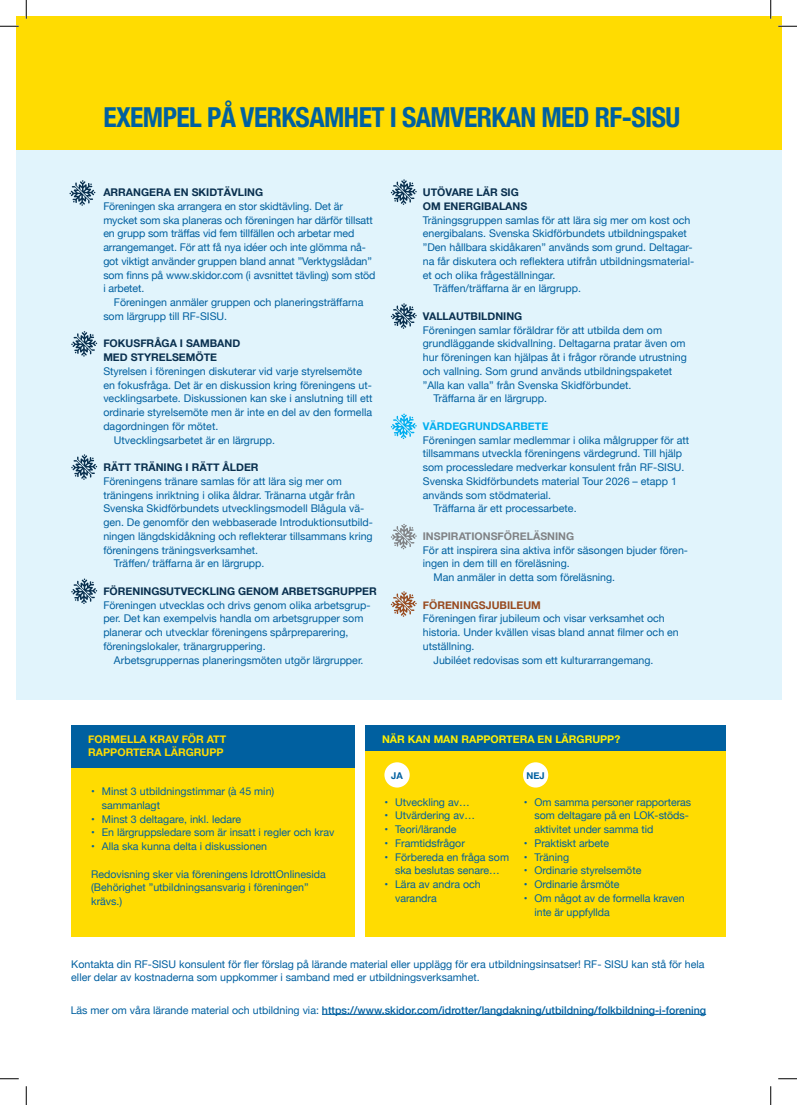
<style>
.page{position:relative;width:797px;height:1105px;background:#fff}
.page>*{position:absolute;margin:0;border:0;box-sizing:border-box;transform-origin:0 0}
.t1{font:700 condensed 27.5px "Helvetica Neue";letter-spacing:-.02em;color:#0060a0}
.t2{font:10.62px/13.8px "Helvetica Neue";color:#0060a0}
.t3{font:700 10.62px/13.8px "Helvetica Neue";color:#09304f}
.t4{font:500 10.62px "Helvetica Neue";color:#0060a0}
.t5{font:700 10.62px/13.8px "Helvetica Neue";color:#ffdc01}
.t6{font:700 10.62px "Helvetica Neue";color:#fff101}
.t7{font:700 10.62px "Helvetica Neue";color:#808285}
.t8{font:700 10.62px "Helvetica Neue";color:#00aeef}
.t9{font:700 10.62px "Helvetica Neue";color:#984b20}
.t10{font:700 9.38px "Helvetica Neue";color:#0060a0}
.s1{font-weight:400}
</style>
<div class="page">
<div style="left:16px;top:16px;width:765px;height:683px;background:#e1f4fc"></div>
<hr style="left:322px;top:1014px;width:384px;height:1px;background:#0060a0">
<svg style="left:391px;top:179px;width:26px;height:26px"></svg>
<svg style="left:391px;top:303px;width:26px;height:26px"></svg>
<svg style="left:391px;top:414px;width:26px;height:25px"></svg>
<svg style="left:391px;top:524px;width:26px;height:25px"></svg>
<svg style="left:391px;top:591px;width:26px;height:26px"></svg>
<svg style="left:71px;top:331px;width:26px;height:26px"></svg>
<svg style="left:71px;top:454px;width:26px;height:26px"></svg>
<svg style="left:71px;top:578px;width:26px;height:26px"></svg>
<div style="left:16px;top:16px;width:765px;height:134px;background:#ffdc01"></div>
<svg style="left:69px;top:180px;width:26px;height:26px"></svg>
<div style="left:71px;top:738px;width:284px;height:198px;background:#ffdc01"></div>
<div style="left:71px;top:725px;width:284px;height:43px;background:#0060a0"></div>
<div style="left:365px;top:738px;width:360px;height:198px;background:#ffdc01"></div>
<div style="left:365px;top:725px;width:360px;height:26px;background:#0060a0"></div>
<div style="left:384px;top:762px;width:25px;height:25px;background:#fff;border-radius:50%"></div>
<div style="left:523px;top:762px;width:25px;height:25px;background:#fff;border-radius:50%"></div>
<svg style="left:0;top:25px;width:19px;height:2px"></svg>
<svg style="left:778px;top:25px;width:19px;height:2px"></svg>
<svg style="left:0;top:1078px;width:19px;height:1px"></svg>
<svg style="left:778px;top:1078px;width:19px;height:1px"></svg>
<svg style="left:25px;top:0;width:2px;height:19px"></svg>
<svg style="left:25px;top:1086px;width:2px;height:19px"></svg>
<svg style="left:770px;top:0;width:1px;height:19px"></svg>
<svg style="left:770px;top:1086px;width:1px;height:19px"></svg>
<h1 class="t1" style="left:103px;top:94px;width:578px">EXEMPEL PÅ VERKSAMHET I SAMVERKAN MED RF-SISU</h1>
<p class="t3" style="left:103px;top:186px;width:161px">ARRANGERA EN SKIDTÄVLING</p>
<p class="t2" style="left:103px;top:200px;width:274px">Föreningen ska arrangera en stor skidtävling. Det är mycket som ska planeras och föreningen har därför tillsatt en grupp som träffas vid fem tillfällen och arbetar med arrangemanget. För att få nya idéer och inte glömma nå&shy;got viktigt använder gruppen bland annat ”Verktygslådan” som finns på www.skidor.com (i avsnittet tävling) som stöd i arbetet.</p>
<p class="t2" style="left:103px;top:296px;width:261px;text-indent:11px">Föreningen anmäler gruppen och planeringsträffarna som lärgrupp till RF-SISU.</p>
<p class="t3" style="left:103px;top:337px;width:138px">FOKUSFRÅGA I SAMBAND<br>MED STYRELSEMÖTE</p>
<p class="t2" style="left:103px;top:365px;width:260px">Styrelsen i föreningen diskuterar vid varje styrelsemöte</p>
<p class="t2" style="left:103px;top:379px;width:270px">en fokusfråga. Det är en diskussion kring föreningens ut-</p>
<p class="t2" style="left:103px;top:392px;width:271px">vecklingsarbete. Diskussionen kan ske i anslutning till ett</p>
<p class="t2" style="left:103px;top:406px;width:270px">ordinarie styrelsemöte men är inte en del av den formella</p>
<p class="t2" style="left:103px;top:420px;width:116px">dagordningen för mötet.</p>
<p class="t2" style="left:114px;top:434px;width:163px">Utvecklingsarbetet är en lärgrupp.</p>
<p class="t3" style="left:103px;top:461px;width:157px">RÄTT TRÄNING I RÄTT ÅLDER</p>
<p class="t2" style="left:103px;top:475px;width:240px">Föreningens tränare samlas för att lära sig mer om</p>
<p class="t2" style="left:103px;top:489px;width:253px">träningens inriktning i olika åldrar. Tränarna utgår från</p>
<p class="t2" style="left:103px;top:502px;width:262px">Svenska Skidförbundets utvecklingsmodell Blågula vä-</p>
<p class="t2" style="left:103px;top:516px;width:271px">gen. De genomför den webbaserade Introduktionsutbild-</p>
<p class="t2" style="left:103px;top:530px;width:271px">ningen längdskidåkning och reflekterar tillsammans kring</p>
<p class="t2" style="left:103px;top:544px;width:156px">föreningens träningsverksamhet.</p>
<p class="t2" style="left:114px;top:557px;width:152px">Träffen/ träffarna är en lärgrupp.</p>
<p class="t3" style="left:103px;top:585px;width:275px">FÖRENINGSUTVECKLING GENOM ARBETSGRUPPER</p>
<p class="t2" style="left:103px;top:599px;width:269px">Föreningen utvecklas och drivs genom olika arbetsgrup&shy;per. Det kan exempelvis handla om arbetsgrupper som planerar och utvecklar föreningens spårpreparering, föreningslokaler, tränargruppering.</p>
<p class="t2" style="left:114px;top:654px;width:251px">Arbetsgruppernas planeringsmöten utgör lärgrupper.</p>
<p class="t3" style="left:423px;top:186px;width:106px">UTÖVARE LÄR SIG<br>OM ENERGIBALANS</p>
<p class="t2" style="left:423px;top:214px;width:269px">Träningsgruppen samlas för att lära sig mer om kost och</p>
<p class="t2" style="left:423px;top:227px;width:265px">energibalans. Svenska Skidförbundets utbildningspaket</p>
<p class="t2" style="left:423px;top:241px;width:271px">”Den hållbara skidåkaren” används som grund. Deltagar-</p>
<p class="t2" style="left:423px;top:255px;width:273px">na får diskutera och reflektera utifrån utbildningsmaterial-</p>
<p class="t2" style="left:423px;top:269px;width:134px">et och olika frågeställningar.</p>
<p class="t2" style="left:433px;top:282px;width:149px">Träffen/träffarna är en lärgrupp.</p>
<p class="t3" style="left:423px;top:309px;width:101px">VALLAUTBILDNING</p>
<p class="t2" style="left:423px;top:324px;width:241px">Föreningen samlar föräldrar för att utbilda dem om</p>
<p class="t2" style="left:423px;top:337px;width:264px">grundläggande skidvallning. Deltagarna pratar även om</p>
<p class="t2" style="left:423px;top:351px;width:265px">hur föreningen kan hjälpas åt i frågor rörande utrustning</p>
<p class="t2" style="left:423px;top:365px;width:251px">och vallning. Som grund används utbildningspaketet</p>
<p class="t2" style="left:423px;top:379px;width:210px">”Alla kan valla” från Svenska Skidförbundet.</p>
<p class="t2" style="left:433px;top:392px;width:115px">Träffarna är en lärgrupp.</p>
<p class="t8" style="left:423px;top:418px;width:127px">VÄRDEGRUNDSARBETE</p>
<p class="t2" style="left:423px;top:434px;width:268px">Föreningen samlar medlemmar i olika målgrupper för att</p>
<p class="t2" style="left:423px;top:447px;width:261px">tillsammans utveckla föreningens värdegrund. Till hjälp</p>
<p class="t2" style="left:423px;top:461px;width:263px">som processledare medverkar konsulent från RF-SISU.</p>
<p class="t2" style="left:423px;top:475px;width:256px">Svenska Skidförbundets material Tour 2026 – etapp 1</p>
<p class="t2" style="left:423px;top:489px;width:130px">används som stödmaterial.</p>
<p class="t2" style="left:433px;top:502px;width:145px">Träffarna är ett processarbete.</p>
<p class="t7" style="left:423px;top:528px;width:153px">INSPIRATIONSFÖRELÄSNING</p>
<p class="t2" style="left:423px;top:544px;width:267px">För att inspirera sina aktiva inför säsongen bjuder fören-</p>
<p class="t2" style="left:423px;top:557px;width:149px">ingen in dem till en föreläsning.</p>
<p class="t2" style="left:433px;top:571px;width:183px">Man anmäler in detta som föreläsning.</p>
<p class="t9" style="left:423px;top:596px;width:120px">FÖRENINGSJUBILEUM</p>
<p class="t2" style="left:423px;top:612px;width:243px">Föreningen firar jubileum och visar verksamhet och</p>
<p class="t2" style="left:423px;top:626px;width:257px">historia. Under kvällen visas bland annat filmer och en</p>
<p class="t2" style="left:423px;top:640px;width:53px">utställning.</p>
<p class="t2" style="left:433px;top:654px;width:221px">Jubiléet redovisas som ett kulturarrangemang.</p>
<p class="t5" style="left:88px;top:732px;width:139px">FORMELLA KRAV FÖR ATT<br>RAPPORTERA LÄRGRUPP</p>
<p class="t2" style="left:102px;top:785px;width:174px;text-indent:-11px">• Minst 3 utbildningstimmar (à 45 min) sammanlagt</p>
<p class="t2" style="left:91px;top:813px;width:151px">• Minst 3 deltagare, inkl. ledare</p>
<p class="t2" style="left:91px;top:826px;width:245px">• En lärgruppsledare som är insatt i regler och krav</p>
<p class="t2" style="left:91px;top:840px;width:177px">• Alla ska kunna delta i diskussionen</p>
<p class="t2" style="left:91px;top:868px;width:236px">Redovisning sker via föreningens IdrottOnlinesida (Behörighet ”utbildningsansvarig i föreningen” krävs.)</p>
<p class="t6" style="left:382px;top:730px;width:240px">NÄR KAN MAN RAPPORTERA EN LÄRGRUPP?</p>
<p class="t10" style="left:391px;top:768px;width:13px">JA</p>
<p class="t10" style="left:526px;top:768px;width:20px">NEJ</p>
<p class="t2" style="left:384px;top:796px;width:87px">• Utveckling av…</p>
<p class="t2" style="left:384px;top:809px;width:92px">• Utvärdering av…</p>
<p class="t2" style="left:384px;top:823px;width:74px">• Teori/lärande</p>
<p class="t2" style="left:384px;top:837px;width:82px">• Framtidsfrågor</p>
<p class="t2" style="left:384px;top:851px;width:126px;text-align:center">• Förbereda en fråga som ska beslutas senare…</p>
<p class="t2" style="left:395px;top:878px;width:87px;text-indent:-11px">• Lära av andra och varandra</p>
<p class="t2" style="left:534px;top:796px;width:158px;text-indent:-11px">• Om samma personer rapporteras som deltagare på en LOK-stöds&shy;aktivitet under samma tid</p>
<p class="t2" style="left:524px;top:837px;width:87px">• Praktiskt arbete</p>
<p class="t2" style="left:524px;top:851px;width:47px">• Träning</p>
<p class="t2" style="left:524px;top:864px;width:119px">• Ordinarie styrelsemöte</p>
<p class="t2" style="left:524px;top:878px;width:97px">• Ordinarie årsmöte</p>
<p class="t2" style="left:534px;top:892px;width:152px;text-indent:-11px">• Om något av de formella kraven inte är uppfyllda</p>
<p class="t2" style="left:71px;top:957px;width:634px">Kontakta din RF-SISU konsulent för fler förslag på lärande material eller upplägg för era utbildningsinsatser! RF- SISU kan stå för hela eller delar av kostnaderna som uppkommer i samband med er utbildningsverksamhet.</p>
<p class="t4" style="left:71px;top:1001px;width:637px"><span class="s1">Läs mer om våra lärande material och utbildning via:</span> https://www.skidor.com/idrotter/langdakning/utbildning/folkbildning-i-forening</p>
</div>
